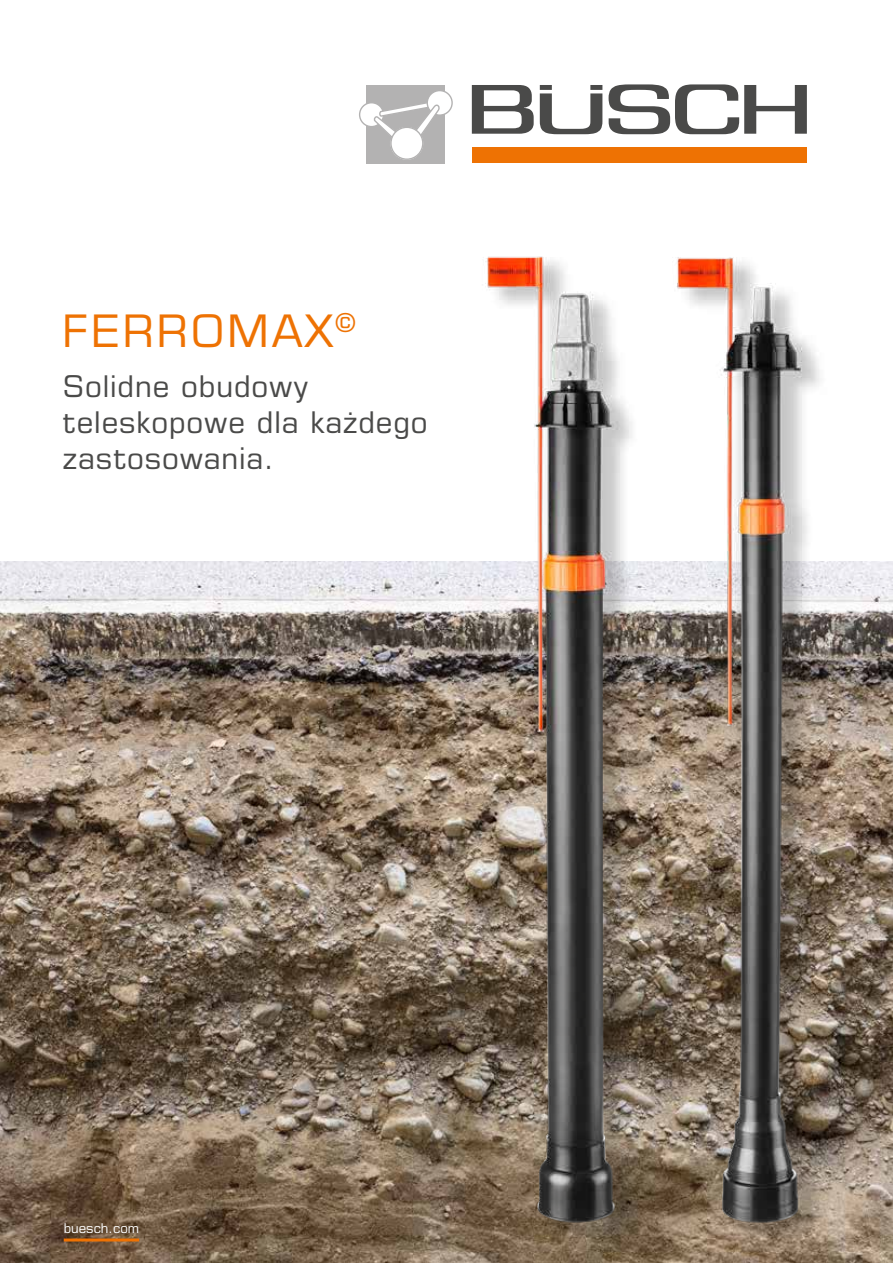
<style>
.page{position:relative;width:893px;height:1263px;background:#fff}
.page>*{position:absolute;margin:0;border:0;box-sizing:border-box;transform-origin:0 0}
.t1{font:45px "Eurostile LT Pro";letter-spacing:.03em;color:#ee7203}
.t2{font:30px/36px "Eurostile LT Pro";letter-spacing:.03em;color:#4a4a49}
.t3{font:13.5px "Eurostile LT Pro";color:#fff}
</style>
<div class="page">
<img style="left:0;top:561px;width:893px;height:702px">
<svg style="left:472px;top:85px;width:62px;height:49px"></svg>
<svg style="left:609px;top:85px;width:198px;height:49px"></svg>
<svg style="left:540px;top:85px;width:62px;height:49px"></svg>
<div style="left:472px;top:148px;width:335px;height:15px;background:#ee7203"></div>
<div style="left:366px;top:85px;width:78px;height:78px;background:#b3b2b2"></div>
<div style="left:360px;top:103px;width:23px;height:24px;background:#fff;border-radius:50%"></div>
<div style="left:359px;top:102px;width:25px;height:25px;border:1px solid #b3b2b2;border-radius:50%"></div>
<div style="left:389px;top:126px;width:36px;height:35px;background:#b3b2b2;border:1px solid #b3b2b2;border-radius:50%"></div>
<div style="left:427px;top:91px;width:25px;height:24px;background:#fff;border-radius:50%"></div>
<div style="left:427px;top:90px;width:26px;height:26px;border:1px solid #b3b2b2;border-radius:50%"></div>
<svg style="left:371px;top:99px;width:69px;height:45px"></svg>
<div style="left:390px;top:127px;width:33px;height:33px;background:#fff;border:1px solid #b3b2b2;border-radius:50%"></div>
<img style="left:473px;top:256px;width:393px;height:981px">
<hr style="left:64px;top:1238px;width:75px;height:3px;background:#ee7203">
<h1 class="t1" style="left:62px;top:304px;width:297px">FERROMAX<sup>©</sup></h1>
<p class="t2" style="left:63px;top:368px;width:366px">Solidne obudowy teleskopowe dla każdego zastosowania.</p>
<p class="t3" style="left:64px;top:1220px;width:77px">buesch.com</p>
</div>
